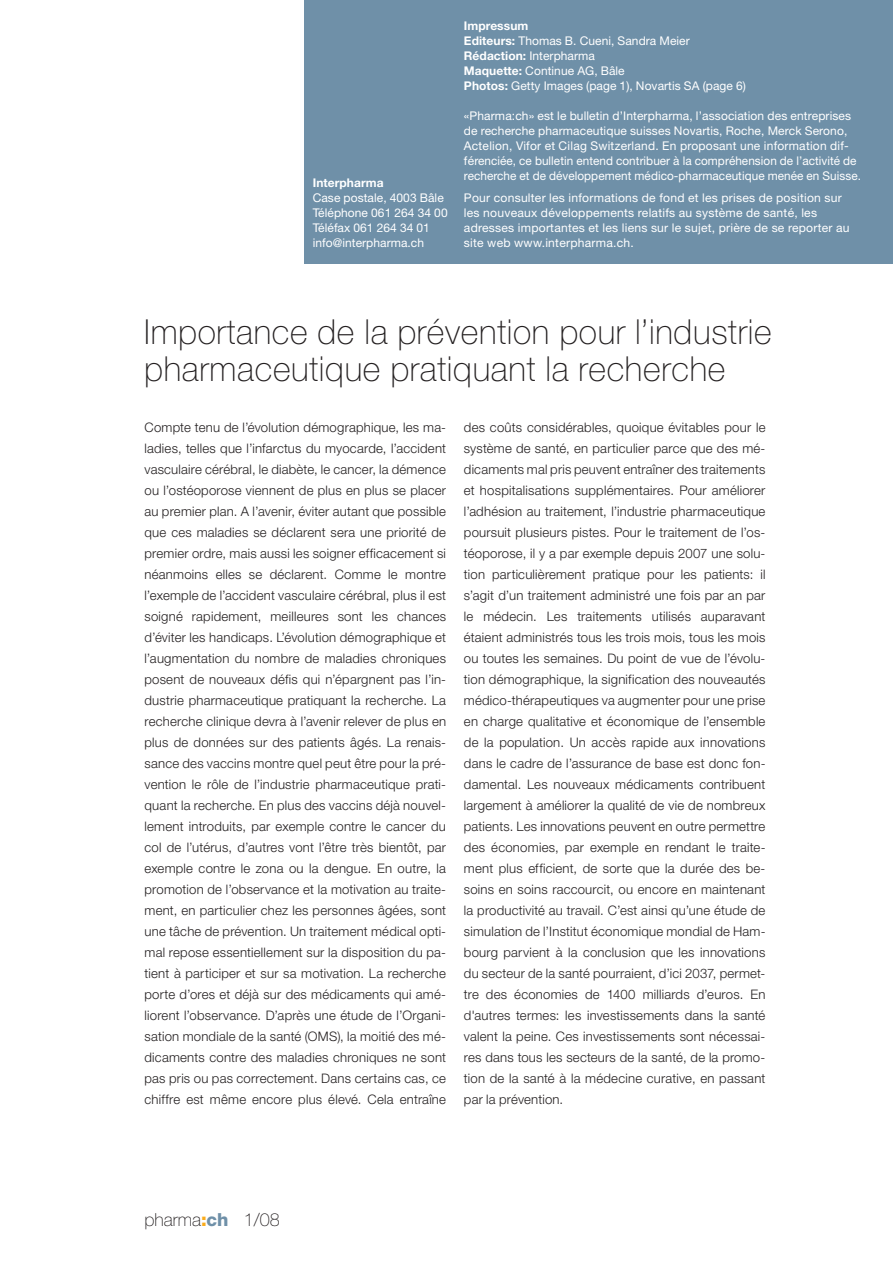
<style>
.page{position:relative;width:893px;height:1263px;background:#fff}
.page>*{position:absolute;margin:0;border:0;box-sizing:border-box;transform-origin:0 0}
.t1{font:100 34.5px/37.5px "Helvetica Neue";letter-spacing:.02em;color:#231f20}
.t2{font:100 18px "Helvetica Neue";color:#231f20}
.t3{font:300 13.2px/21px "Helvetica Neue";letter-spacing:.015em;color:#231f20;text-align:justify}
.t4{font:12px/15px "Helvetica Neue";letter-spacing:.01em;color:#fff}
.t5{font:700 12px "Helvetica Neue";letter-spacing:.005em;color:#fff}
.s1{font-weight:700}
.s2{font-weight:800;color:#faab1a}
.s3{font-weight:800;color:#6f90a8}
</style>
<div class="page">
<div style="left:304px;top:0;width:589px;height:264px;background:#6f90a8"></div>
<p class="t5" style="left:313px;top:179px;width:72px">Interpharma</p>
<p class="t4" style="left:313px;top:191px;width:136px">Case postale, 4003 Bâle<br>Téléphone 061 264 34 00<br>Téléfax 061 264 34 01 info@interpharma.ch</p>
<p class="t4" style="left:464px;top:19px;width:283px"><span class="s1">Impressum<br>Editeurs:</span> Thomas B. Cueni, Sandra Meier<br><span class="s1">Rédaction:</span> Interpharma<br><span class="s1">Maquette:</span> Continue AG, Bâle<br><span class="s1">Photos:</span> Getty Images (page 1), Novartis SA (page 6)</p>
<p class="t4" style="left:464px;top:109px;width:398px">«Pharma:ch» est le bulletin d’Interpharma, l’association des entreprises de recherche pharmaceutique suisses Novartis, Roche, Merck Serono, Actelion, Vifor et Cilag Switzerland. En proposant une information dif&shy;férenciée, ce bulletin entend contribuer à la compréhension de l’activité de recherche et de développement médico-pharmaceutique menée en Suisse.</p>
<p class="t4" style="left:464px;top:191px;width:387px">Pour consulter les informations de fond et les prises de position sur les nouveaux développements relatifs au système de santé, les adresses importantes et les liens sur le sujet, prière de se reporter au site web www.interpharma.ch.</p>
<h1 class="t1" style="left:144px;top:316px;width:629px">Importance de la prévention pour l’industrie pharmaceutique pratiquant la recherche</h1>
<p class="t3" style="left:145px;top:418px;width:303px">Compte tenu de l’évolution démographique, les ma&shy;ladies, telles que l’infarctus du myocarde, l’accident vasculaire cérébral, le diabète, le cancer, la démence ou l’ostéoporose viennent de plus en plus se placer au premier plan. A l’avenir, éviter autant que possible que ces maladies se déclarent sera une priorité de premier ordre, mais aussi les soigner efficacement si néanmoins elles se déclarent. Comme le montre l’exemple de l’accident vasculaire cérébral, plus il est soigné rapidement, meilleures sont les chances d’éviter les handicaps. L’évolution démographique et l’augmentation du nombre de maladies chroniques posent de nouveaux défis qui n’épargnent pas l’in&shy;dustrie pharmaceutique pratiquant la recherche. La recherche clinique devra à l’avenir relever de plus en plus de données sur des patients âgés. La renais&shy;sance des vaccins montre quel peut être pour la pré&shy;vention le rôle de l’industrie pharmaceutique prati&shy;quant la recherche. En plus des vaccins déjà nouvel&shy;lement introduits, par exemple contre le cancer du col de l’utérus, d’autres vont l’être très bientôt, par exemple contre le zona ou la dengue. En outre, la promotion de l’observance et la motivation au traite&shy;ment, en particulier chez les personnes âgées, sont une tâche de prévention. Un traitement médical opti&shy;mal repose essentiellement sur la disposition du pa&shy;tient à participer et sur sa motivation. La recherche porte d’ores et déjà sur des médicaments qui amé&shy;liorent l’observance. D’après une étude de l’Organi&shy;sation mondiale de la santé (OMS), la moitié des mé&shy;dicaments contre des maladies chroniques ne sont pas pris ou pas correctement. Dans certains cas, ce chiffre est même encore plus élevé. Cela entraîne</p>
<p class="t3" style="left:464px;top:418px;width:303px">des coûts considérables, quoique évitables pour le système de santé, en particulier parce que des mé&shy;dicaments mal pris peuvent entraîner des traitements et hospitalisations supplémentaires. Pour améliorer l’adhésion au traitement, l’industrie pharmaceutique poursuit plusieurs pistes. Pour le traitement de l’os&shy;téoporose, il y a par exemple depuis 2007 une solu&shy;tion particulièrement pratique pour les patients: il s’agit d’un traitement administré une fois par an par le médecin. Les traitements utilisés auparavant étaient administrés tous les trois mois, tous les mois ou toutes les semaines. Du point de vue de l’évolu&shy;tion démographique, la signification des nouveautés médico-thérapeutiques va augmenter pour une prise en charge qualitative et économique de l’ensemble de la population. Un accès rapide aux innovations dans le cadre de l’assurance de base est donc fon&shy;damental. Les nouveaux médicaments contribuent largement à améliorer la qualité de vie de nombreux patients. Les innovations peuvent en outre permettre des économies, par exemple en rendant le traite&shy;ment plus efficient, de sorte que la durée des be&shy;soins en soins raccourcit, ou encore en maintenant la productivité au travail. C’est ainsi qu’une étude de simulation de l’Institut économique mondial de Ham&shy;bourg parvient à la conclusion que les innovations du secteur de la santé pourraient, d’ici 2037, permet&shy;tre des économies de 1400 milliards d’euros. En d'autres termes: les investissements dans la santé valent la peine. Ces investissements sont nécessai&shy;res dans tous les secteurs de la santé, de la promo&shy;tion de la santé à la médecine curative, en passant par la prévention.</p>
<h2 class="t2" style="left:145px;top:1213px;width:137px">pharma<span class="s2">:</span><span class="s3">ch</span> 1/08</h2>
</div>
